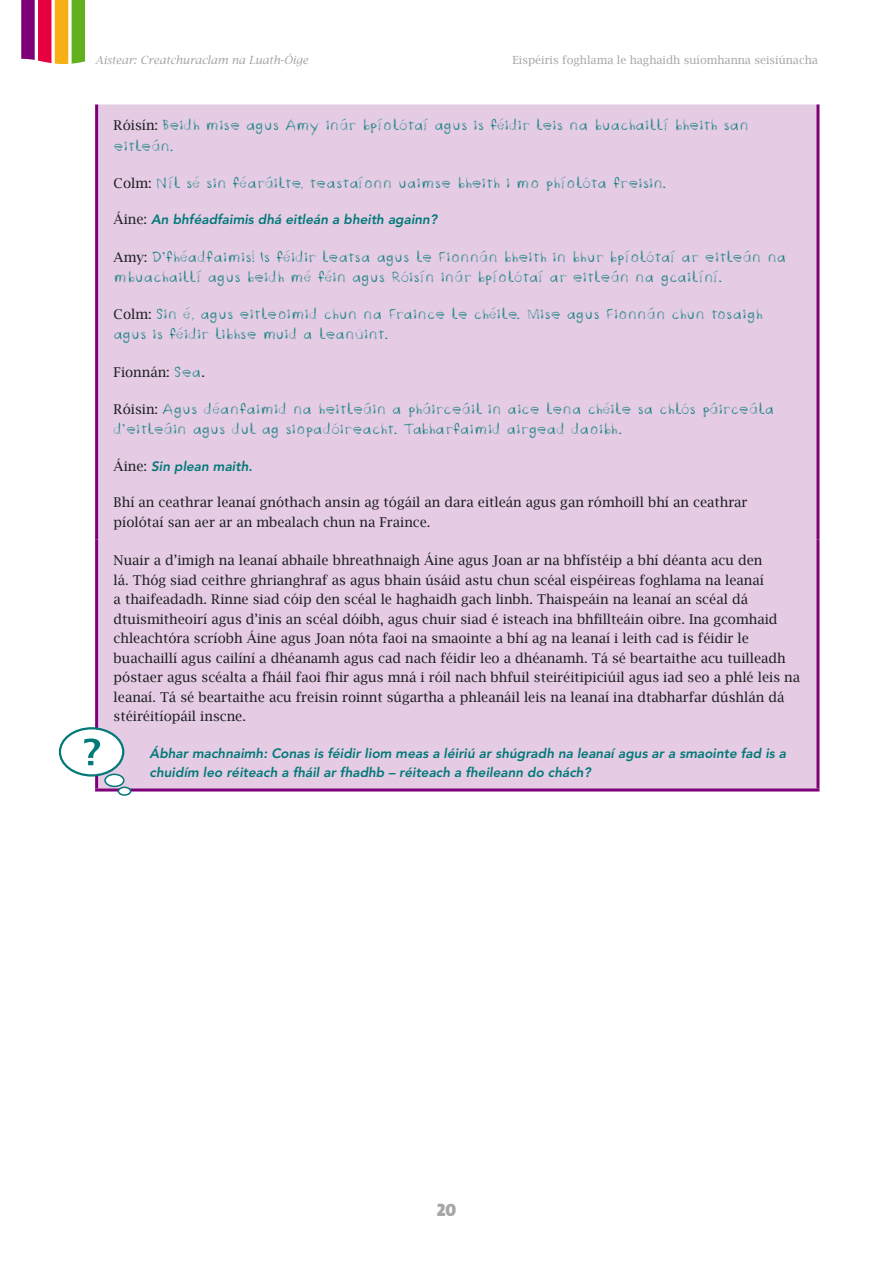
<style>
.page{position:relative;width:893px;height:1263px;background:#fff}
.page>*{position:absolute;margin:0;border:0;box-sizing:border-box;transform-origin:0 0}
.t1{font:18px "The Sans Black Caps";color:#a7a7aa}
.t2{font:15px/20.2px "Okay Crayon";color:#007978}
.t3{font:13.5px/19.5px "Lucida Bright";color:#1b1c20}
.t4{font:italic 800 13.5px/19.5px "Avenir";color:#007978}
.t5{font:11.25px "Lucida Bright";color:#a7a7aa}
.t6{font:italic 11.25px "Lucida Bright";color:#a7a7aa}
.s1{font-family:"Lucida Bright";font-size:13.5px;color:#1b1c20}
.s2{font-family:"Lucida Bright";font-weight:400;font-style:normal;color:#1b1c20}
.s3{font-family:"Okay Crayon";font-size:15px;color:#007978}
</style>
<div class="page">
<svg style="left:21px;top:0;width:64px;height:64px;background:#bf785e"></svg>
<div style="left:98px;top:104px;width:718px;height:684px;background:#e5cce4"></div>
<hr style="left:95px;top:788px;width:724px;height:3px;background:#7e0078">
<hr style="left:95px;top:104px;width:3px;height:435px;background:#7e0078">
<hr style="left:816px;top:104px;width:3px;height:435px;background:#7e0078">
<hr style="left:95px;top:539px;width:3px;height:249px;background:#7e0078">
<hr style="left:816px;top:539px;width:3px;height:249px;background:#7e0078">
<div style="left:60px;top:728px;width:63px;height:47px;background:#fff;border-radius:50%"></div>
<div style="left:59px;top:727px;width:65px;height:49px;border:2px solid #007978;border-radius:50%"></div>
<div style="left:105px;top:774px;width:19px;height:12px;background:#fff;border-radius:50%"></div>
<div style="left:104px;top:774px;width:21px;height:13px;border:2px solid #007978;border-radius:50%"></div>
<div style="left:118px;top:787px;width:13px;height:8px;background:#fff;border-radius:50%"></div>
<div style="left:118px;top:786px;width:13px;height:10px;border:2px solid #007978;border-radius:50%"></div>
<svg style="left:84px;top:738px;width:16px;height:27px"></svg>
<p class="t6" style="left:95px;top:53px;width:215px">Aistear: Creatchuraclam na Luath-Óige</p>
<p class="t5" style="left:513px;top:53px;width:307px">Eispéiris foghlama le haghaidh suíomhanna seisiúnacha</p>
<p class="t2" style="left:114px;top:116px;width:637px"><span class="s1">Róisín:</span> Beidh mise agus Amy inár bpíolótaí agus is féidir leis na buachaillí bheith san eitleán.</p>
<p class="t2" style="left:114px;top:174px;width:554px"><span class="s1">Colm:</span> Níl sé sin féaráilte, teastaíonn uaimse bheith i mo phíolóta freisin.</p>
<p class="t4" style="left:114px;top:210px;width:325px"><span class="s2">Áine:</span> An bhféadfaimis dhá eitleán a bheith againn?</p>
<p class="t2" style="left:114px;top:248px;width:674px"><span class="s1">Amy:</span> D’fhéadfaimis! Is féidir leatsa agus le Fionnán bheith in bhur bpíolótaí ar eitleán na mbuachaillí agus beidh mé féin agus Róisín inár bpíolótaí ar eitleán na gcailíní.</p>
<p class="t2" style="left:114px;top:305px;width:651px"><span class="s1">Colm:</span> Sin é, agus eitleoimid chun na Fraince le chéile. Mise agus Fionnán chun tosaigh agus is féidir libhse muid a leanúint.</p>
<p class="t3" style="left:114px;top:362px;width:93px">Fionnán: <span class="s3">Sea</span>.</p>
<p class="t2" style="left:114px;top:400px;width:662px"><span class="s1">Róisin:</span> Agus déanfaimid na heitleáin a pháirceáil in aice lena chéile sa chlós páirceála d’eitleáin agus dul ag siopadóireacht. Tabharfaimid airgead daoibh.</p>
<p class="t4" style="left:114px;top:456px;width:140px"><span class="s2">Áine:</span> Sin plean maith.</p>
<p class="t3" style="left:114px;top:492px;width:635px">Bhí an ceathrar leanaí gnóthach ansin ag tógáil an dara eitleán agus gan rómhoill bhí an ceathrar píolótaí san aer ar an mbealach chun na Fraince.</p>
<p class="t3" style="left:114px;top:550px;width:688px">Nuair a d’imigh na leanaí abhaile bhreathnaigh Áine agus Joan ar na bhfístéip a bhí déanta acu den<br>lá. Thóg siad ceithre ghrianghraf as agus bhain úsáid astu chun scéal eispéireas foghlama na leanaí<br>a thaifeadadh. Rinne siad cóip den scéal le haghaidh gach linbh. Thaispeáin na leanaí an scéal dá dtuismitheoirí agus d’inis an scéal dóibh, agus chuir siad é isteach ina bhfillteáin oibre. Ina gcomhaid chleachtóra scríobh Áine agus Joan nóta faoi na smaointe a bhí ag na leanaí i leith cad is féidir le buachaillí agus cailíní a dhéanamh agus cad nach féidir leo a dhéanamh. Tá sé beartaithe acu tuilleadh póstaer agus scéalta a fháil faoi fhir agus mná i róil nach bhfuil steiréitipiciúil agus iad seo a phlé leis na leanaí. Tá sé beartaithe acu freisin roinnt súgartha a phleanáil leis na leanaí ina dtabharfar dúshlán dá stéiréitíopáil inscne.</p>
<p class="t4" style="left:150px;top:743px;width:638px">Ábhar machnaimh: Conas is féidir liom meas a léiriú ar shúgradh na leanaí agus ar a smaointe fad is a chuidím leo réiteach a fháil ar fhadhb – réiteach a fheileann do chách?</p>
<h1 class="t1" style="left:437px;top:1195px;width:21px">20</h1>
</div>
